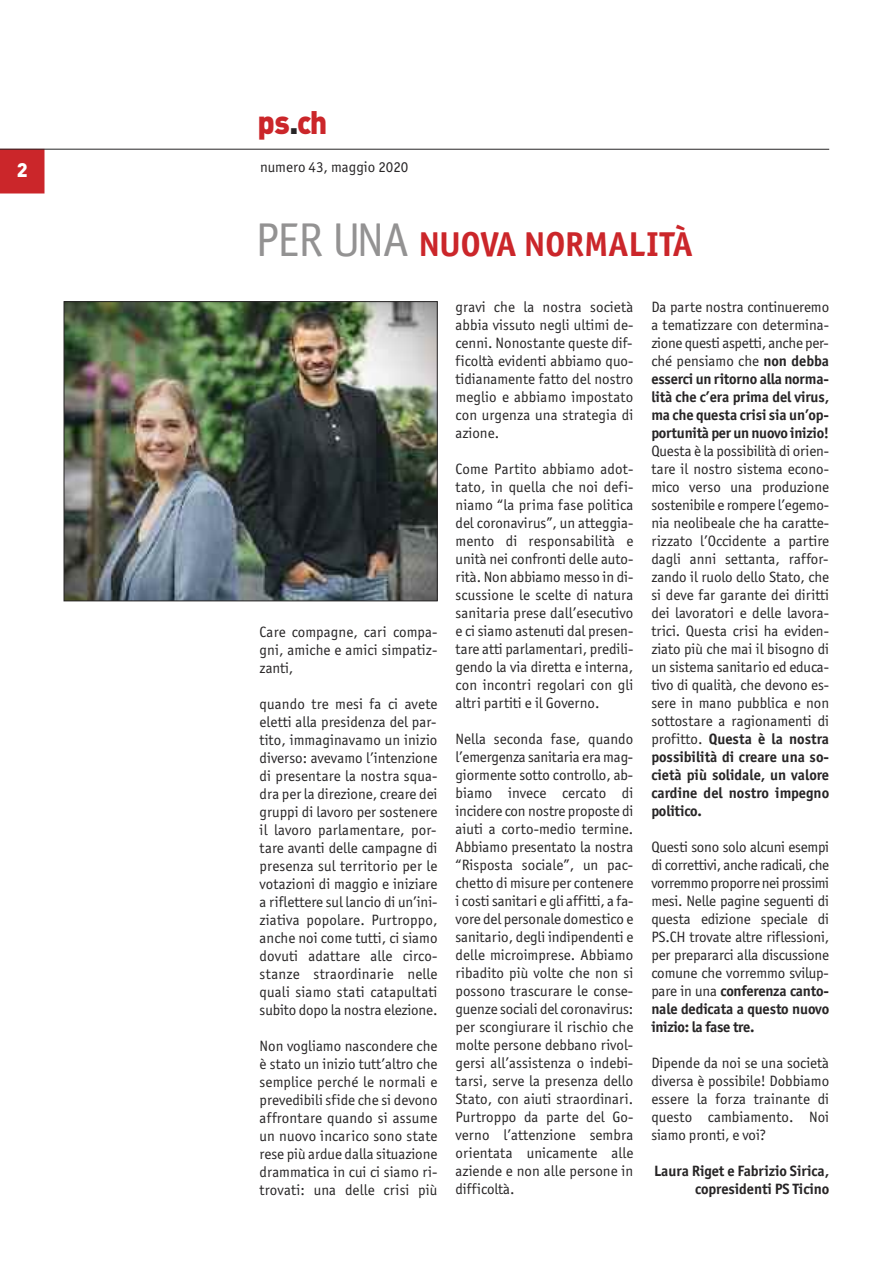
<style>
.page{position:relative;width:893px;height:1263px;background:#fff}
.page>*{position:absolute;margin:0;border:0;box-sizing:border-box;transform-origin:0 0}
.t1{font:700 34.65px "Officina San ITC";letter-spacing:.01em;color:#cb262a}
.t2{font:900 32.25px "DIN";color:#cb262a;scale:.95 1}
.t3{font:900 19.5px "DIN";color:#fff}
.t4{font:15px/18px "Officina San ITC";letter-spacing:.005em;color:#272526;text-align:justify}
.t5{font:700 15px/18px "Officina San ITC";letter-spacing:-.005em;color:#272526;text-align:justify}
.s1{color:#272526}
.s2{font-weight:400;font-size:47.4px;color:rgb(39 37 38/.5)}
.s3{font-weight:400}
.s4{font-weight:700}
</style>
<div class="page">
<div style="left:0;top:149px;width:45px;height:44px;background:#cb262a"></div>
<hr style="left:0;top:149px;width:829px;height:1px;background:#272526">
<img style="left:66px;top:303px;width:369px;height:296px">
<div style="left:64px;top:301px;width:373px;height:300px;border:1px solid #272526"></div>
<h3 class="t3" style="left:17px;top:159px;width:12px">2</h3>
<h2 class="t2" style="left:257px;top:104px;width:75px">ps<span class="s1">.</span>ch</h2>
<p class="t4" style="left:260px;top:158px;width:150px">numero 43, maggio 2020</p>
<h1 class="t1" style="left:255px;top:224px;width:438px"><span class="s2">PER UNA</span> NUOVA NORMALITÀ</h1>
<p class="t4" style="left:260px;top:623px;width:179px">Care compagne, cari compa&shy;gni, amiche e amici simpatiz&shy;zanti,</p>
<p class="t4" style="left:260px;top:695px;width:179px">quando tre mesi fa ci avete eletti alla presidenza del par&shy;tito, immaginavamo un inizio diverso: avevamo l’intenzione di presentare la nostra squa&shy;dra per la direzione, creare dei gruppi di lavoro per sostenere il lavoro parlamentare, por&shy;tare avanti delle campagne di presenza sul territorio per le votazioni di maggio e iniziare a riflettere sul lancio di un’ini&shy;ziativa popolare. Purtroppo, anche noi come tutti, ci siamo dovuti adattare alle circo&shy;stanze straordinarie nelle quali siamo stati catapultati subito dopo la nostra elezione.</p>
<p class="t4" style="left:260px;top:1037px;width:179px">Non vogliamo nascondere che è stato un inizio tutt’altro che semplice perché le normali e prevedibili sfide che si devono affrontare quando si assume un nuovo incarico sono state rese più ardue dalla situazione drammatica in cui ci siamo ri&shy;trovati: una delle crisi più</p>
<p class="t4" style="left:455px;top:297px;width:179px">gravi che la nostra società abbia vissuto negli ultimi de&shy;cenni. Nonostante queste dif&shy;ficoltà evidenti abbiamo quo&shy;tidianamente fatto del nostro meglio e abbiamo impostato con urgenza una strategia di azione.</p>
<p class="t4" style="left:455px;top:459px;width:179px">Come Partito abbiamo adot&shy;tato, in quella che noi defi&shy;niamo “la prima fase politica del coronavirus”, un atteggia&shy;mento di responsabilità e unità nei confronti delle auto&shy;rità. Non abbiamo messo in di&shy;scussione le scelte di natura sanitaria prese dall’esecutivo e ci siamo astenuti dal presen&shy;tare atti parlamentari, predili&shy;gendo la via diretta e interna, con incontri regolari con gli altri partiti e il Governo.</p>
<p class="t4" style="left:455px;top:729px;width:179px">Nella seconda fase, quando l’emergenza sanitaria era mag&shy;giormente sotto controllo, ab&shy;biamo invece cercato di incidere con nostre proposte di aiuti a corto-medio termine.<br>Abbiamo presentato la nostra “Risposta sociale”, un pac&shy;chetto di misure per contenere i costi sanitari e gli affitti, a fa&shy;vore del personale domestico e sanitario, degli indipendenti e delle microimprese. Abbiamo ribadito più volte che non si possono trascurare le conse&shy;guenze sociali del coronavirus: per scongiurare il rischio che molte persone debbano rivol&shy;gersi all’assistenza o indebi&shy;tarsi, serve la presenza dello Stato, con aiuti straordinari.<br>Purtroppo da parte del Go&shy;verno l’attenzione sembra orientata unicamente alle aziende e non alle persone in difficoltà.</p>
<p class="t5" style="left:651px;top:297px;width:179px"><span class="s3">Da parte nostra continueremo a tematizzare con determina&shy;zione questi aspetti, anche per&shy;ché pensiamo che</span> non debba esserci un ritorno alla norma&shy;lità che c’era prima del virus, ma che questa crisi sia un’op&shy;portunità per un nuovo inizio!</p>
<p class="t4" style="left:651px;top:441px;width:179px">Questa è la possibilità di orien&shy;tare il nostro sistema econo&shy;mico verso una produzione sostenibile e rompere l’egemo&shy;nia neolibeale che ha caratte&shy;rizzato l’Occidente a partire dagli anni settanta, raffor&shy;zando il ruolo dello Stato, che si deve far garante dei diritti dei lavoratori e delle lavora&shy;trici. Questa crisi ha eviden&shy;ziato più che mai il bisogno di un sistema sanitario ed educa&shy;tivo di qualità, che devono es&shy;sere in mano pubblica e non sottostare a ragionamenti di profitto. <span class="s4">Questa è la nostra possibilità di creare una so&shy;cietà più solidale, un valore cardine del nostro impegno politico.</span></p>
<p class="t4" style="left:651px;top:837px;width:179px">Questi sono solo alcuni esempi di correttivi, anche radicali, che vorremmo proporre nei prossimi mesi. Nelle pagine seguenti di questa edizione speciale di PS.CH trovate altre riflessioni, per prepararci alla discussione comune che vorremmo svilup&shy;pare in una <span class="s4">conferenza canto&shy;nale dedicata a questo nuovo inizio: la fase tre.</span></p>
<p class="t4" style="left:651px;top:1053px;width:179px">Dipende da noi se una società diversa è possibile! Dobbiamo essere la forza trainante di questo cambiamento. Noi siamo pronti, e voi?</p>
<p class="t5" style="left:654px;top:1161px;width:177px;text-align:right">Laura Riget e Fabrizio Sirica, copresidenti PS Ticino</p>
</div>
